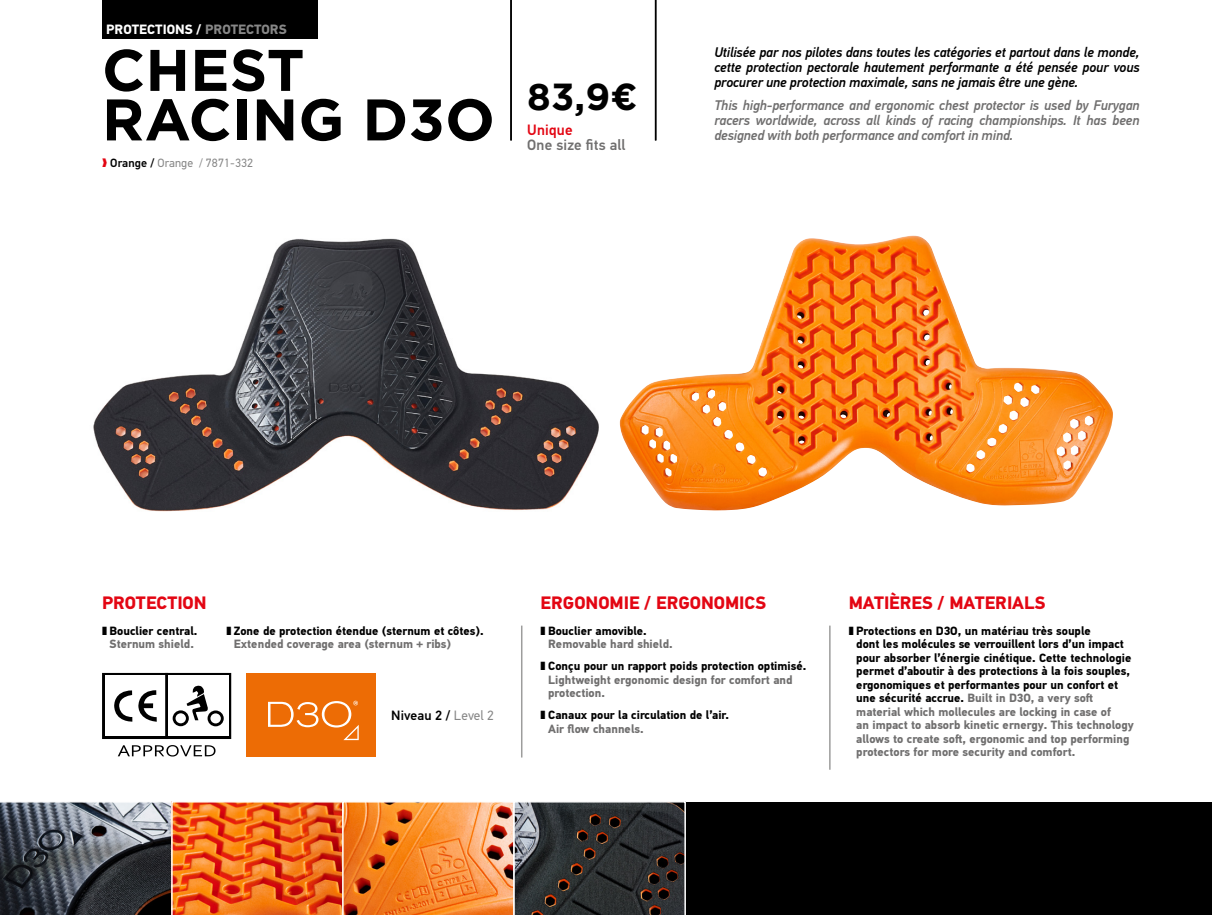
<style>
.page{position:relative;width:1212px;height:915px;background:#fff}
.page>*{position:absolute;margin:0;border:0;box-sizing:border-box;transform-origin:0 0}
.Nom_produit{font:700 58.5px/49.5px "Gotham";letter-spacing:.005em;color:#000}
.Prix_produit{font:700 37.5px "Gotham";color:#000}
.Descriptif_Titre{font:700 18px "PF Din Text Pro";color:#e30613}
.Prix_produit-2{font:500 15px/15px "PF Din Text Pro";letter-spacing:.01em;color:#706f6f}
.Chapo_FR{font:italic 500 13.95px/15px "PF Din Text Pro";letter-spacing:-.01em;color:#000;text-align:justify}
.Chapo_GB{font:italic 500 13.95px/15px "PF Din Text Pro";letter-spacing:-.01em;color:#706f6f;text-align:justify}
.Ligne_produit{font:700 13.5px "PF Din Text Pro";color:#fff}
.t1{font:500 13.5px "PF Din Text Pro";letter-spacing:.01em;color:#000}
.t2{font:700 12px/13.5px "PF Din Text Pro";color:#000}
.t3{font:700 12px/13.5px "PF Din Text Pro";color:#706f6f}
.Ref_produit_Couleur{font:12px "PF Din Text Pro";letter-spacing:.01em;color:#878787}
.s1{color:#878787}
.s2{color:#e30613}
.s3{font-weight:500;color:#000}
.s4{color:#000}
.s5{color:#706f6f}
.s6{font-weight:400;color:#878787}
</style>
<div class="page">
<div style="left:0;top:802px;width:1212px;height:112px;background:#000"></div>
<div style="left:102px;top:0;width:215px;height:38px;background:#000"></div>
<hr style="left:510px;top:0;width:2px;height:140px;background:#000">
<hr style="left:655px;top:0;width:1px;height:140px;background:#000">
<hr style="left:521px;top:625px;width:1px;height:132px;background:#9d9d9c">
<svg style="left:118px;top:745px;width:97px;height:11px"></svg>
<svg style="left:102px;top:672px;width:129px;height:66px"></svg>
<div style="left:246px;top:672px;width:129px;height:84px;background:#ed6c05"></div>
<svg style="left:268px;top:700px;width:91px;height:39px"></svg>
<hr style="left:829px;top:625px;width:1px;height:144px;background:#9d9d9c">
<img style="left:0;top:801px;width:686px;height:113px">
<img style="left:93px;top:238px;width:506px;height:274px">
<img style="left:619px;top:235px;width:494px;height:275px">
<p class="Ligne_produit" style="left:106px;top:21px;width:182px">PROTECTIONS / <span class="s1">PROTECTORS</span></p>
<p class="Nom_produit" style="left:102px;top:45px;width:394px">CHEST<br>RACING D3O</p>
<p class="Ref_produit_Couleur" style="left:102px;top:156px;width:153px"><span class="s2">❱</span> <span class="s3">Orange /</span> Orange / 7871-332</p>
<p class="Prix_produit" style="left:527px;top:75px;width:112px">83,9€</p>
<p class="Prix_produit-2" style="left:527px;top:122px;width:100px"><span class="s2">Unique<br></span>One size fits all</p>
<p class="Chapo_FR" style="left:714px;top:44px;width:427px">Utilisée par nos pilotes dans toutes les catégories et partout dans le monde, cette protection pectorale hautement performante a été pensée pour vous procurer une protection maximale, sans ne jamais être une gène.</p>
<p class="Chapo_GB" style="left:714px;top:98px;width:427px">This high-performance and ergonomic chest protector is used by Furygan racers worldwide, across all kinds of racing championships. It has been designed with both performance and comfort in mind.</p>
<p class="Descriptif_Titre" style="left:102px;top:592px;width:106px">PROTECTION</p>
<p class="Descriptif_Titre" style="left:541px;top:592px;width:227px">ERGONOMIE / ERGONOMICS</p>
<p class="t3" style="left:548px;top:623px;width:126px;text-indent:-8px"><span class="s4">❚ Bouclier amovible.<br></span>Removable hard shield.</p>
<p class="t3" style="left:548px;top:658px;width:260px;text-indent:-8px"><span class="s4">❚ Conçu pour un rapport poids protection optimisé.<br></span>Lightweight ergonomic design for comfort and protection.</p>
<p class="t2" style="left:548px;top:707px;width:182px;text-indent:-8px">❚ Canaux pour la circulation de l’air.<br><span class="s5">Air flow channels.</span></p>
<p class="t2" style="left:102px;top:623px;width:97px;text-align:center">❚ Bouclier central.<br><span class="s5">Sternum shield.</span></p>
<p class="t2" style="left:234px;top:623px;width:251px;text-indent:-8px">❚ Zone de protection étendue (sternum et côtes).<br><span class="s5">Extended coverage area (sternum + ribs)</span></p>
<p class="t1" style="left:391px;top:707px;width:104px">Niveau 2 / <span class="s6">Level 2</span></p>
<h3 class="Descriptif_Titre" style="left:849px;top:592px;width:198px">MATIÈRES / MATERIALS</h3>
<p class="t2" style="left:856px;top:623px;width:279px;text-indent:-8px">❚ Protections en D3O, un matériau très souple<br>dont les molécules se verrouillent lors d’un impact pour absorber l’énergie cinétique. Cette technologie permet d’aboutir à des protections à la fois souples, ergonomiques et performantes pour un confort et une sécurité accrue. <span class="s5">Built in D3O, a very soft material which mollecules are locking in case of<br>an impact to absorb kinetic ernergy. This technology allows to create soft, ergonomic and top performing protectors for more security and comfort.</span></p>
</div>
